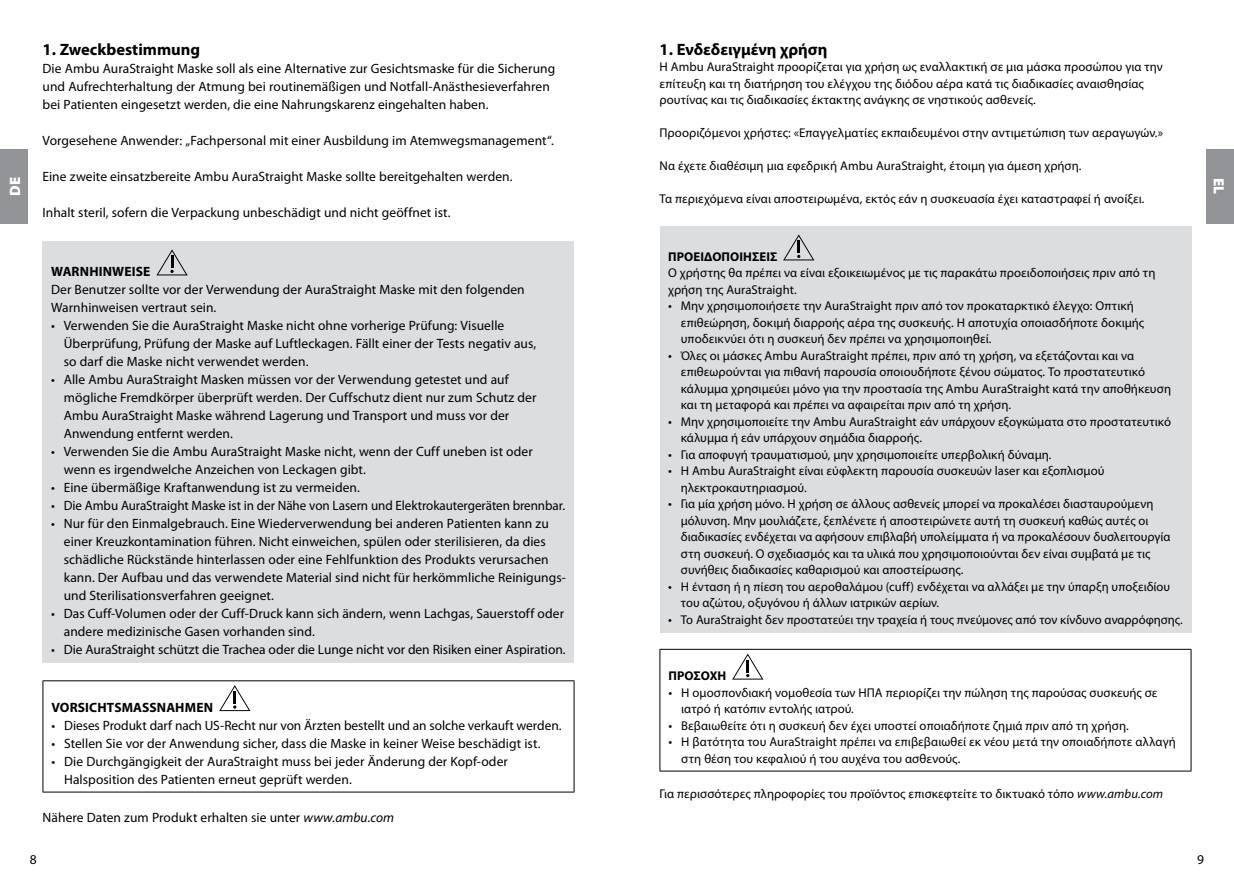
<style>
.page{position:relative;width:1234px;height:893px;background:#fff}
.page>*{position:absolute;margin:0;border:0;box-sizing:border-box;transform-origin:0 0}
.t1{font:700 16.5px "Myriad Pro";color:#000}
.t2{font:900 15px "Myriad Pro";color:#fff}
.t3{font:13.5px/18px "Myriad Pro";letter-spacing:.005em;color:#000}
.t4{font:700 13.5px "Myriad Pro";letter-spacing:.01em;color:#000}
.t5{font:12.75px/16.5px "Myriad Pro";letter-spacing:.005em;color:#000}
.t6{font:700 12.75px "Myriad Pro";letter-spacing:.005em;color:#000}
.s1{font-style:italic}
.s2{font-size:13.5px}
</style>
<div class="page">
<div style="left:1205px;top:149px;width:28px;height:74px;background:#939498"></div>
<div style="left:0;top:149px;width:28px;height:74px;background:#939498"></div>
<div style="left:43px;top:241px;width:531px;height:421px;background:#dcddde"></div>
<svg style="left:156px;top:249px;width:32px;height:26px"></svg>
<hr style="left:43px;top:680px;width:531px;height:1px;background:#000">
<hr style="left:43px;top:681px;width:1px;height:111px;background:#000">
<hr style="left:573px;top:681px;width:1px;height:111px;background:#000">
<hr style="left:43px;top:792px;width:531px;height:1px;background:#000">
<svg style="left:219px;top:685px;width:31px;height:26px"></svg>
<div style="left:659px;top:226px;width:532px;height:406px;background:#dcddde"></div>
<svg style="left:783px;top:234px;width:31px;height:26px"></svg>
<hr style="left:659px;top:649px;width:532px;height:1px;background:#000">
<hr style="left:659px;top:650px;width:1px;height:121px;background:#000">
<hr style="left:1190px;top:650px;width:1px;height:121px;background:#000">
<hr style="left:659px;top:771px;width:532px;height:1px;background:#000">
<svg style="left:732px;top:654px;width:31px;height:26px"></svg>
<p class="t2" style="left:6px;top:195px;width:20px;rotate:-90deg">DE</p>
<p class="t1" style="left:43px;top:39px;width:159px">1. Zweckbestimmung</p>
<p class="t3" style="left:43px;top:59px;width:514px">Die Ambu AuraStraight Maske soll als eine Alternative zur Gesichtsmaske für die Sicherung und Aufrechterhaltung der Atmung bei routinemäßigen und Notfall-Anästhesieverfahren bei Patienten eingesetzt werden, die eine Nahrungskarenz eingehalten haben.</p>
<p class="t3" style="left:43px;top:131px;width:513px">Vorgesehene Anwender: „Fachpersonal mit einer Ausbildung im Atemwegsmanagement“.</p>
<p class="t3" style="left:43px;top:167px;width:471px">Eine zweite einsatzbereite Ambu AuraStraight Maske sollte bereitgehalten werden.</p>
<p class="t3" style="left:43px;top:203px;width:409px">Inhalt steril, sofern die Verpackung unbeschädigt und nicht geöffnet ist.</p>
<p class="t4" style="left:51px;top:263px;width:101px">WARNHINWEISE</p>
<p class="t3" style="left:51px;top:280px;width:475px">Der Benutzer sollte vor der Verwendung der AuraStraight Maske mit den folgenden<br>Warnhinweisen vertraut sein.</p>
<p class="t3" style="left:64px;top:316px;width:474px;text-indent:-13px">• Verwenden Sie die AuraStraight Maske nicht ohne vorherige Prüfung: Visuelle<br>Überprüfung, Prüfung der Maske auf Luftleckagen. Fällt einer der Tests negativ aus, so darf die Maske nicht verwendet werden.</p>
<p class="t3" style="left:64px;top:370px;width:474px;text-indent:-13px">• Alle Ambu AuraStraight Masken müssen vor der Verwendung getestet und auf mögliche Fremdkörper überprüft werden. Der Cuffschutz dient nur zum Schutz der Ambu AuraStraight Maske während Lagerung und Transport und muss vor der Anwendung entfernt werden.</p>
<p class="t3" style="left:64px;top:442px;width:470px;text-indent:-13px">• Verwenden Sie die Ambu AuraStraight Maske nicht, wenn der Cuff uneben ist oder wenn es irgendwelche Anzeichen von Leckagen gibt.</p>
<p class="t3" style="left:51px;top:478px;width:310px">• Eine übermäßige Kraftanwendung ist zu vermeiden.</p>
<p class="t3" style="left:51px;top:496px;width:515px">• Die Ambu AuraStraight Maske ist in der Nähe von Lasern und Elektrokautergeräten brennbar.</p>
<p class="t3" style="left:64px;top:514px;width:503px;text-indent:-13px">• Nur für den Einmalgebrauch. Eine Wiederverwendung bei anderen Patienten kann zu einer Kreuzkontamination führen. Nicht einweichen, spülen oder sterilisieren, da dies schädliche Rückstände hinterlassen oder eine Fehlfunktion des Produkts verursachen kann. Der Aufbau und das verwendete Material sind nicht für herkömmliche Reinigungs&shy;und Sterilisationsverfahren geeignet.</p>
<p class="t3" style="left:64px;top:604px;width:501px;text-indent:-13px">• Das Cuff-Volumen oder der Cuff-Druck kann sich ändern, wenn Lachgas, Sauerstoff oder andere medizinische Gasen vorhanden sind.</p>
<p class="t3" style="left:51px;top:640px;width:516px">• Die AuraStraight schützt die Trachea oder die Lunge nicht vor den Risiken einer Aspiration.</p>
<p class="t4" style="left:51px;top:698px;width:163px">VORSICHTSMASSNAHMEN</p>
<p class="t3" style="left:51px;top:716px;width:511px">• Dieses Produkt darf nach US-Recht nur von Ärzten bestellt und an solche verkauft werden.</p>
<p class="t3" style="left:51px;top:734px;width:490px">• Stellen Sie vor der Anwendung sicher, dass die Maske in keiner Weise beschädigt ist.</p>
<p class="t3" style="left:64px;top:752px;width:445px;text-indent:-13px">• Die Durchgängigkeit der AuraStraight muss bei jeder Änderung der Kopf-oder<br>Halsposition des Patienten erneut geprüft werden.</p>
<p class="t3" style="left:43px;top:809px;width:353px">Nähere Daten zum Produkt erhalten sie unter <span class="s1">www.ambu.com</span></p>
<p class="t1" style="left:659px;top:39px;width:169px">1. Ενδεδειγμένη χρήση</p>
<p class="t5" style="left:659px;top:59px;width:504px">Η Ambu AuraStraight προορίζεται για χρήση ως εναλλακτική σε μια μάσκα προσώπου για την επίτευξη και τη διατήρηση του ελέγχου της διόδου αέρα κατά τις διαδικασίες αναισθησίας ρουτίνας και τις διαδικασίες έκτακτης ανάγκης σε νηστικούς ασθενείς.</p>
<p class="t5" style="left:659px;top:125px;width:505px">Προοριζόμενοι χρήστες: «Επαγγελματίες εκπαιδευμένοι στην αντιμετώπιση των αεραγωγών.»</p>
<p class="t5" style="left:659px;top:158px;width:423px">Να έχετε διαθέσιμη μια εφεδρική Ambu AuraStraight, έτοιμη για άμεση χρήση.</p>
<p class="t5" style="left:659px;top:191px;width:486px">Τα περιεχόμενα είναι αποστειρωμένα, εκτός εάν η συσκευασία έχει καταστραφεί ή ανοίξει.</p>
<p class="t6" style="left:668px;top:248px;width:111px">ΠΡΟΕΙΔΟΠΟΙΗΣΕΙΣ</p>
<p class="t5" style="left:668px;top:265px;width:489px">Ο χρήστης θα πρέπει να είναι εξοικειωμένος με τις παρακάτω προειδοποιήσεις πριν από τη χρήση της AuraStraight.</p>
<p class="t5" style="left:680px;top:298px;width:465px;text-indent:-13px"><span class="s2">•</span> Μην χρησιμοποιήσετε την AuraStraight πριν από τον προκαταρκτικό έλεγχο: Οπτική επιθεώρηση, δοκιμή διαρροής αέρα της συσκευής. Η αποτυχία οποιασδήποτε δοκιμής υποδεικνύει ότι η συσκευή δεν πρέπει να χρησιμοποιηθεί.</p>
<p class="t5" style="left:680px;top:347px;width:491px;text-indent:-13px"><span class="s2">•</span> Όλες οι μάσκες Ambu AuraStraight πρέπει, πριν από τη χρήση, να εξετάζονται και να επιθεωρούνται για πιθανή παρουσία οποιουδήποτε ξένου σώματος. Το προστατευτικό κάλυμμα χρησιμεύει μόνο για την προστασία της Ambu AuraStraight κατά την αποθήκευση και τη μεταφορά και πρέπει να αφαιρείται πριν από τη χρήση.</p>
<p class="t5" style="left:680px;top:413px;width:491px;text-indent:-13px"><span class="s2">•</span> Μην χρησιμοποιείτε την Ambu AuraStraight εάν υπάρχουν εξογκώματα στο προστατευτικό κάλυμμα ή εάν υπάρχουν σημάδια διαρροής.</p>
<p class="t5" style="left:668px;top:446px;width:385px"><span class="s2">•</span> Για αποφυγή τραυματισμού, μην χρησιμοποιείτε υπερβολική δύναμη.</p>
<p class="t5" style="left:680px;top:463px;width:425px;text-indent:-13px"><span class="s2">•</span> Η Ambu AuraStraight είναι εύφλεκτη παρουσία συσκευών laser και εξοπλισμού ηλεκτροκαυτηριασμού.</p>
<p class="t5" style="left:680px;top:496px;width:491px;text-indent:-13px"><span class="s2">•</span> Για μία χρήση μόνο. Η χρήση σε άλλους ασθενείς μπορεί να προκαλέσει διασταυρούμενη μόλυνση. Μην μουλιάζετε, ξεπλένετε ή αποστειρώνετε αυτή τη συσκευή καθώς αυτές οι διαδικασίες ενδέχεται να αφήσουν επιβλαβή υπολείμματα ή να προκαλέσουν δυσλειτουργία στη συσκευή. Ο σχεδιασμός και τα υλικά που χρησιμοποιούνται δεν είναι συμβατά με τις συνήθεις διαδικασίες καθαρισμού και αποστείρωσης.</p>
<p class="t5" style="left:680px;top:578px;width:490px;text-indent:-13px"><span class="s2">•</span> Η ένταση ή η πίεση του αεροθαλάμου (cuff) ενδέχεται να αλλάξει με την ύπαρξη υποξειδίου του αζώτου, οξυγόνου ή άλλων ιατρικών αερίων.</p>
<p class="t5" style="left:668px;top:611px;width:516px"><span class="s2">•</span> Το AuraStraight δεν προστατεύει την τραχεία ή τους πνεύμονες από τον κίνδυνο αναρρόφησης.</p>
<p class="t6" style="left:668px;top:667px;width:59px">ΠΡΟΣΟΧΗ</p>
<p class="t5" style="left:681px;top:684px;width:477px;text-indent:-13px"><span class="s2">•</span> Η ομοσπονδιακή νομοθεσία των ΗΠΑ περιορίζει την πώληση της παρούσας συσκευής σε ιατρό ή κατόπιν εντολής ιατρού.</p>
<p class="t5" style="left:668px;top:717px;width:462px"><span class="s2">•</span> Βεβαιωθείτε ότι η συσκευή δεν έχει υποστεί οποιαδήποτε ζημιά πριν από τη χρήση.</p>
<p class="t5" style="left:681px;top:733px;width:496px;text-indent:-13px"><span class="s2">•</span> Η βατότητα του AuraStraight πρέπει να επιβεβαιωθεί εκ νέου μετά την οποιαδήποτε αλλαγή στη θέση του κεφαλιού ή του αυχένα του ασθενούς.</p>
<p class="t5" style="left:659px;top:786px;width:505px">Για περισσότερες πληροφορίες του προϊόντος επισκεφτείτε το δικτυακό τόπο <span class="s1">www.ambu.com</span></p>
<p class="t2" style="left:1227px;top:178px;width:18px;rotate:90deg">EL</p>
<p class="t3" style="left:30px;top:850px;width:8px">8</p>
<p class="t3" style="left:1196px;top:850px;width:8px">9</p>
</div>
